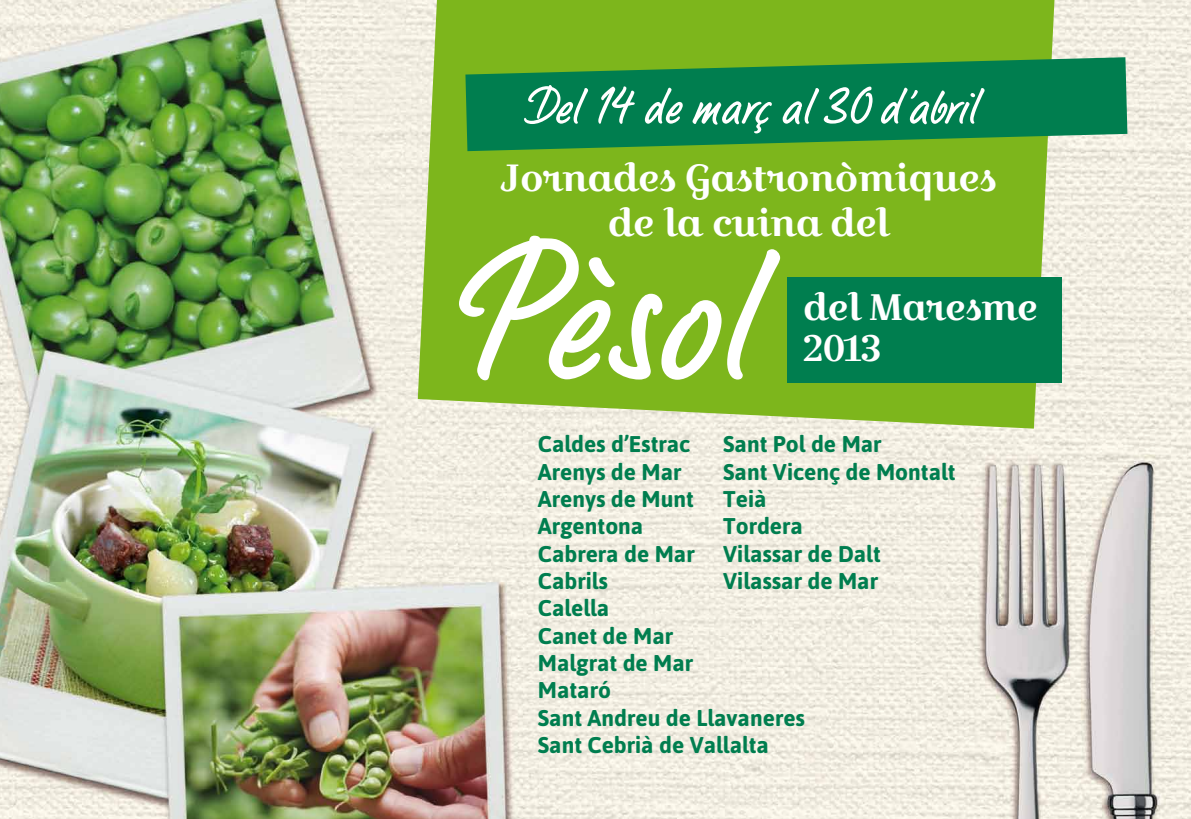
<style>
.page{position:relative;width:1191px;height:819px;background:#fff}
.page>*{position:absolute;margin:0;border:0;box-sizing:border-box;transform-origin:0 0}
.t1{font:187.78px "LP Bambus";letter-spacing:.01em;color:#fff}
.t2{font:51.45px "LP Bambus";letter-spacing:.01em;color:#fff}
.t3{font:37.8px/44.1px "Croissant One";letter-spacing:-.04em;color:#fff;text-align:center}
.t4{font:36.75px/41.1px "Croissant One";letter-spacing:-.04em;color:#fff}
.t5{font:700 22.75px/27.3px "Asap";color:#007e4f}
</style>
<div class="page">
<img style="left:0;top:0;width:1191px;height:819px">
<svg style="left:418px;top:0;width:636px;height:428px;fill:#7db61c"></svg>
<div style="left:787px;top:277px;width:275px;height:105px;background:#007e4f"></div>
<svg style="left:465px;top:57px;width:662px;height:94px;fill:#007e4f"></svg>
<h2 class="t2" style="left:522px;top:75px;width:453px">Del 14 de març al 30 d’abril</h2>
<h3 class="t3" style="left:500px;top:156px;width:497px">Jornades Gastronòmiques de la cuina del</h3>
<h1 class="t1" style="left:469px;top:203px;width:277px">Pèsol</h1>
<h3 class="t4" style="left:802px;top:286px;width:237px">del Maresme<br>2013</h3>
<p class="t5" style="left:538px;top:430px;width:268px">Caldes d’Estrac<br>Arenys de Mar<br>Arenys de Munt<br>Argentona<br>Cabrera de Mar<br>Cabrils<br>Calella<br>Canet de Mar<br>Malgrat de Mar<br>Mataró<br>Sant Andreu de Llavaneres<br>Sant Cebrià de Vallalta</p>
<p class="t5" style="left:723px;top:430px;width:234px">Sant Pol de Mar<br>Sant Vicenç de Montalt<br>Teià<br>Tordera<br>Vilassar de Dalt<br>Vilassar de Mar</p>
</div>
